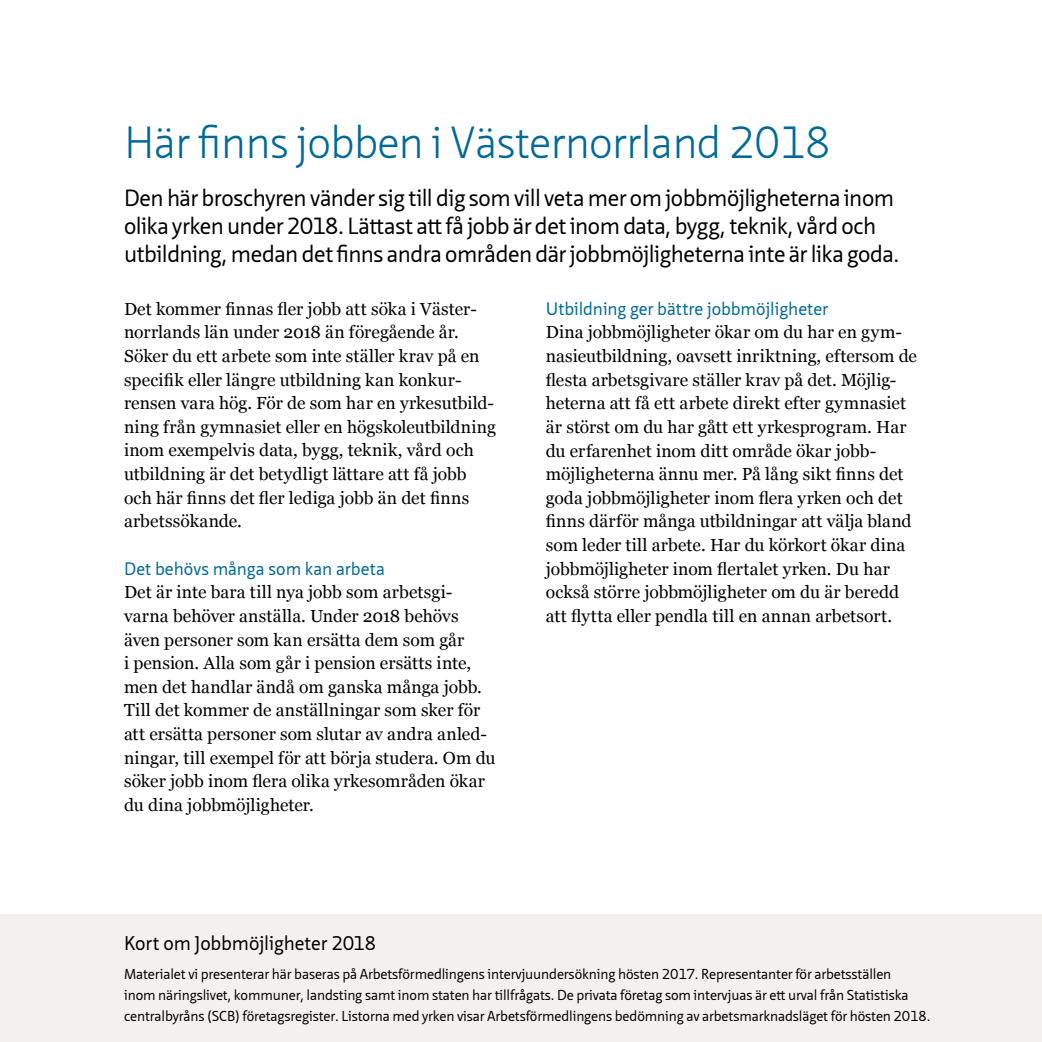
<style>
.page{position:relative;width:1042px;height:1042px;background:#fff}
.page>*{position:absolute;margin:0;border:0;box-sizing:border-box;transform-origin:0 0}
.t1{font:300 43.75px "Neue Sans Pro";letter-spacing:-.02em;color:#00699a}
.t2{font:22.75px/28px "Neue Sans Pro";letter-spacing:-.02em;color:#000}
.t3{font:19.25px "Neue Sans Pro";letter-spacing:-.005em;color:#000}
.t4{font:17.5px/23.6px "Georgia";letter-spacing:.005em;color:#000}
.t5{font:17.5px "Neue Sans Pro";color:#00699a}
.t6{font:14px/21px "Neue Sans Pro";letter-spacing:-.01em;color:#000}
</style>
<div class="page">
<div style="left:0;top:915px;width:1042px;height:127px;background:#f4f0ed"></div>
<h1 class="t1" style="left:124px;top:114px;width:708px">Här finns jobben i Västernorrland 2018</h1>
<p class="t2" style="left:124px;top:183px;width:777px">Den här broschyren vänder sig till dig som vill veta mer om jobbmöjligheterna inom olika yrken under 2018. Lättast att få jobb är det inom data, bygg, teknik, vård och utbildning, medan det finns andra områden där jobbmöjligheterna inte är lika goda.</p>
<p class="t4" style="left:124px;top:297px;width:373px">Det kommer finnas fler jobb att söka i Väster&shy;norrlands län under 2018 än föregående år.<br>Söker du ett arbete som inte ställer krav på en specifik eller längre utbildning kan konkur&shy;rensen vara hög. För de som har en yrkesutbild&shy;ning från gymnasiet eller en högskoleutbildning inom exempelvis data, bygg, teknik, vård och utbildning är det betydligt lättare att få jobb och här finns det fler lediga jobb än det finns arbetssökande.</p>
<p class="t5" style="left:124px;top:557px;width:263px">Det behövs många som kan arbeta</p>
<p class="t4" style="left:124px;top:581px;width:373px">Det är inte bara till nya jobb som arbetsgi&shy;varna behöver anställa. Under 2018 behövs även personer som kan ersätta dem som går<br>i pension. Alla som går i pension ersätts inte, men det handlar ändå om ganska många jobb.<br>Till det kommer de anställningar som sker för att ersätta personer som slutar av andra anled&shy;ningar, till exempel för att börja studera. Om du söker jobb inom flera olika yrkesområden ökar du dina jobbmöjligheter.</p>
<p class="t3" style="left:124px;top:930px;width:254px">Kort om Jobbmöjligheter 2018</p>
<p class="t5" style="left:546px;top:297px;width:284px">Utbildning ger bättre jobbmöjligheter</p>
<p class="t4" style="left:546px;top:321px;width:373px">Dina jobbmöjligheter ökar om du har en gym&shy;nasieutbildning, oavsett inriktning, eftersom de flesta arbetsgivare ställer krav på det. Möjlig&shy;heterna att få ett arbete direkt efter gymnasiet är störst om du har gått ett yrkesprogram. Har du erfarenhet inom ditt område ökar jobb&shy;möjligheterna ännu mer. På lång sikt finns det goda jobbmöjligheter inom flera yrken och det finns därför många utbildningar att välja bland som leder till arbete. Har du körkort ökar dina jobbmöjligheter inom flertalet yrken. Du har också större jobbmöjligheter om du är beredd att flytta eller pendla till en annan arbetsort.</p>
<p class="t6" style="left:124px;top:963px;width:808px">Materialet vi presenterar här baseras på Arbetsförmedlingens intervjuundersökning hösten 2017. Representanter för arbetsställen<br>inom näringslivet, kommuner, landsting samt inom staten har tillfrågats. De privata företag som intervjuas är ett urval från Statistiska centralbyråns (SCB) företagsregister. Listorna med yrken visar Arbetsförmedlingens bedömning av arbetsmarknadsläget för hösten 2018.</p>
</div>
